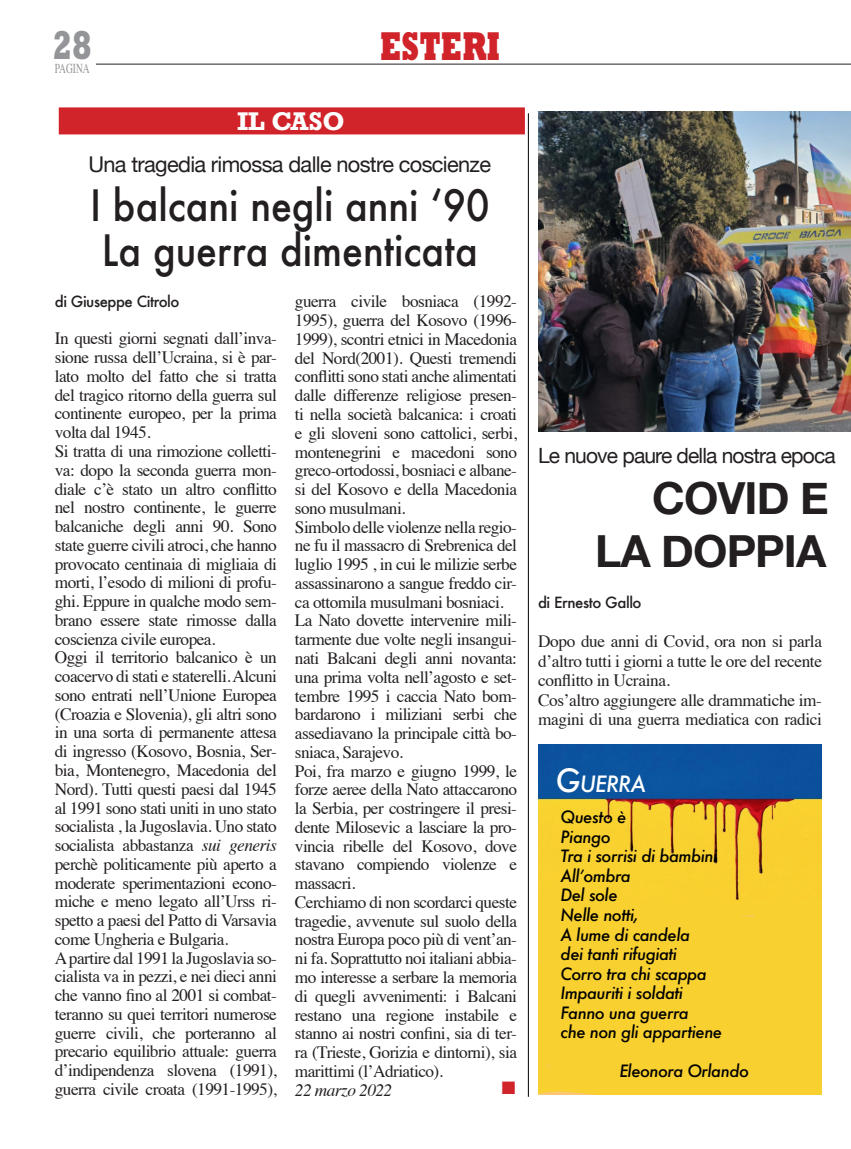
<style>
.page{position:relative;width:851px;height:1149px;background:#fff}
.page>*{position:absolute;margin:0;border:0;box-sizing:border-box;transform-origin:0 0}
.t1{font:700 44.25px "Helvetica Neue";letter-spacing:-.02em;color:#231f20}
.t2{font:500 42px "Futura";color:#231f20;scale:.9 1}
.t3{font:800 40.8px "Rockwell Std";color:#d1232a;scale:.7 1}
.t4{font:800 40.8px "Rockwell Std";color:#939598;scale:.7 1}
.t5{font:700 24px "Rockwell";color:#fff}
.t6{font:italic 500 21.9px "Futura";letter-spacing:-.035em;color:#fff}
.t7{font:21.75px "Helvetica Neue";letter-spacing:-.03em;color:#231f20}
.t8{font:21px "Helvetica Neue";letter-spacing:-.04em;color:#231f20}
.t9{font:18px "Zapf Dingbats ITC";color:#d1232a}
.t10{font:17.25px/18.8px "Times";letter-spacing:-.03em;color:#231f20;text-align:justify}
.t11{font:italic 17.25px "Times";letter-spacing:-.03em;color:#231f20}
.t12{font:italic 500 16.5px "Futura";letter-spacing:-.03em;color:#000}
.t13{font:500 15px "Futura";letter-spacing:-.03em;color:#231f20}
.t14{font:13.65px "Times";color:#939598;scale:.7 1}
.s1{font-style:italic}
.s2{font-size:31.2px}
</style>
<div class="page">
<hr style="left:96px;top:64px;width:754px;height:1px;background:#231f20">
<hr style="left:528px;top:113px;width:1px;height:983px;background:#000">
<img style="left:538px;top:111px;width:312px;height:321px">
<div style="left:59px;top:107px;width:466px;height:27px;background:#d1232a"></div>
<img style="left:538px;top:744px;width:283px;height:350px">
<p class="t4" style="left:52px;top:20px;width:58px">28</p>
<p class="t3" style="left:380px;top:20px;width:172px">ESTERI</p>
<p class="t14" style="left:55px;top:55px;width:52px">PAGINA</p>
<p class="t5" style="left:237px;top:105px;width:109px">IL CASO</p>
<p class="t7" style="left:88px;top:149px;width:404px">Una tragedia rimossa dalle nostre coscienze</p>
<p class="t2" style="left:90px;top:177px;width:445px">I balcani negli anni ‘90</p>
<p class="t2" style="left:102px;top:222px;width:419px">La guerra dimenticata</p>
<p class="t13" style="left:55px;top:291px;width:126px">di Giuseppe Citrolo</p>
<p class="t10" style="left:55px;top:327px;width:224px">In questi giorni segnati dall’inva&shy;sione russa dell’Ucraina, si è par&shy;lato molto del fatto che si tratta del tragico ritorno della guerra sul continente europeo, per la prima volta dal 1945.</p>
<p class="t10" style="left:55px;top:440px;width:223px">Si tratta di una rimozione colletti&shy;va: dopo la seconda guerra mon&shy;diale c’è stato un altro conflitto nel nostro continente, le guerre balcaniche degli anni 90. Sono state guerre civili atroci, che hanno provocato centinaia di migliaia di morti, l’esodo di milioni di profu&shy;ghi. Eppure in qualche modo sem&shy;brano essere state rimosse dalla coscienza civile europea.</p>
<p class="t10" style="left:55px;top:646px;width:224px">Oggi il territorio balcanico è un coacervo di stati e staterelli. Alcuni sono entrati nell’Unione Europea (Croazia e Slovenia), gli altri sono in una sorta di permanente attesa di ingresso (Kosovo, Bosnia, Ser&shy;bia, Montenegro, Macedonia del Nord). Tutti questi paesi dal 1945 al 1991 sono stati uniti in uno stato socialista , la Jugoslavia. Uno stato socialista abbastanza <span class="s1">sui generis </span>perchè politicamente più aperto a moderate sperimentazioni econo&shy;miche e meno legato all’Urss ri&shy;spetto a paesi del Patto di Varsavia come Ungheria e Bulgaria.</p>
<p class="t10" style="left:55px;top:946px;width:224px">A partire dal 1991 la Jugoslavia so&shy;cialista va in pezzi, e nei dieci anni che vanno fino al 2001 si combat&shy;teranno su quei territori numerose guerre civili, che porteranno al precario equilibrio attuale: guerra d’indipendenza slovena (1991), guerra civile croata (1991-1995),</p>
<p class="t10" style="left:295px;top:291px;width:224px">guerra civile bosniaca (1992- 1995), guerra del Kosovo (1996- 1999), scontri etnici in Macedonia del Nord(2001). Questi tremendi conflitti sono stati anche alimentati dalle differenze religiose presen&shy;ti nella società balcanica: i croati e gli sloveni sono cattolici, serbi, montenegrini e macedoni sono greco-ortodossi, bosniaci e albane&shy;si del Kosovo e della Macedonia sono musulmani.</p>
<p class="t10" style="left:295px;top:516px;width:224px">Simbolo delle violenze nella regio&shy;ne fu il massacro di Srebrenica del luglio 1995 , in cui le milizie serbe assassinarono a sangue freddo cir&shy;ca ottomila musulmani bosniaci.</p>
<p class="t10" style="left:295px;top:609px;width:223px">La Nato dovette intervenire mili&shy;tarmente due volte negli insangui&shy;nati Balcani degli anni novanta: una prima volta nell’agosto e set&shy;tembre 1995 i caccia Nato bom&shy;bardarono i miliziani serbi che assediavano la principale città bo&shy;sniaca, Sarajevo.</p>
<p class="t10" style="left:295px;top:759px;width:224px">Poi, fra marzo e giugno 1999, le forze aeree della Nato attaccarono la Serbia, per costringere il presi&shy;dente Milosevic a lasciare la pro&shy;vincia ribelle del Kosovo, dove stavano compiendo violenze e massacri.</p>
<p class="t10" style="left:295px;top:891px;width:224px">Cerchiamo di non scordarci queste tragedie, avvenute sul suolo della nostra Europa poco più di vent’an&shy;ni fa. Soprattutto noi italiani abbia&shy;mo interesse a serbare la memoria di quegli avvenimenti: i Balcani restano una regione instabile e stanno ai nostri confini, sia di ter&shy;ra (Trieste, Gorizia e dintorni), sia marittimi (l’Adriatico).</p>
<p class="t11" style="left:295px;top:1074px;width:99px">22 marzo 2022</p>
<p class="t9" style="left:501px;top:1078px;width:15px">■</p>
<p class="t8" style="left:538px;top:440px;width:299px">Le nuove paure della nostra epoca</p>
<p class="t1" style="left:652px;top:463px;width:178px">COVID E</p>
<p class="t1" style="left:595px;top:516px;width:233px">LA DOPPIA</p>
<p class="t13" style="left:538px;top:592px;width:105px">di Ernesto Gallo</p>
<p class="t10" style="left:538px;top:630px;width:285px;line-height:19.5px">Dopo due anni di Covid, ora non si parla d’altro tutti i giorni a tutte le ore del recente conflitto in Ucraina.</p>
<p class="t10" style="left:538px;top:688px;width:285px;line-height:19.5px">Cos’altro aggiungere alle drammatiche im&shy;magini di una guerra mediatica con radici</p>
<p class="t6" style="left:555px;top:768px;width:91px"><span class="s2">G</span>UERRA</p>
<p class="t12" style="left:560px;top:805px;width:67px">Questo è</p>
<p class="t12" style="left:560px;top:825px;width:52px">Piango</p>
<p class="t12" style="left:560px;top:844px;width:158px">Tra i sorrisi di bambini</p>
<p class="t12" style="left:560px;top:864px;width:72px">All’ombra</p>
<p class="t12" style="left:560px;top:883px;width:59px">Del sole</p>
<p class="t12" style="left:560px;top:903px;width:80px">Nelle notti,</p>
<p class="t12" style="left:560px;top:922px;width:131px">A lume di candela</p>
<p class="t12" style="left:560px;top:942px;width:118px">dei tanti rifugiati</p>
<p class="t12" style="left:560px;top:961px;width:148px">Corro tra chi scappa</p>
<p class="t12" style="left:560px;top:981px;width:124px">Impauriti i soldati</p>
<p class="t12" style="left:560px;top:1000px;width:130px">Fanno una guerra</p>
<p class="t12" style="left:560px;top:1020px;width:163px">che non gli appartiene</p>
<p class="t12" style="left:619px;top:1059px;width:131px">Eleonora Orlando</p>
</div>
